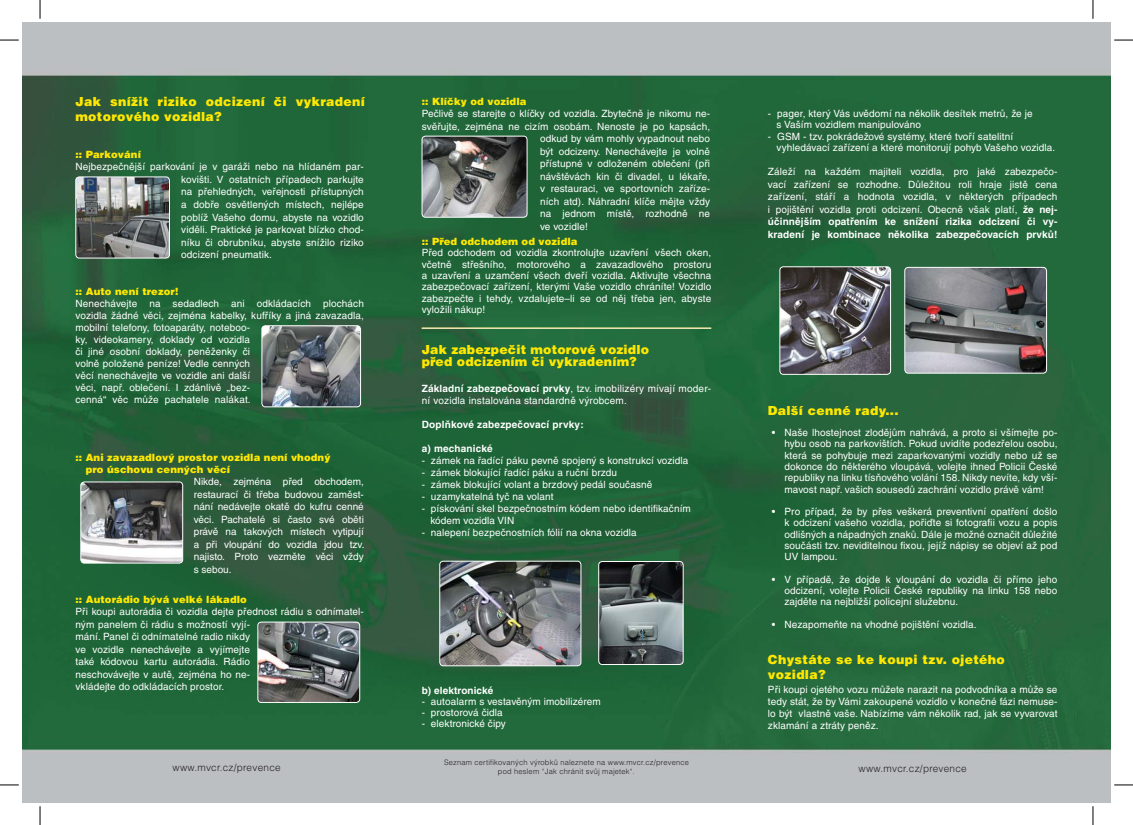
<style>
.page{position:relative;width:1133px;height:825px;background:#fff}
.page>*{position:absolute;margin:0;border:0;box-sizing:border-box;transform-origin:0 0}
.t1{font:900 12.5px/15px "Helvetica CE";letter-spacing:.025em;color:#ffe800}
.t2{font:10px/12.5px "Helvetica CE";letter-spacing:.01em;color:#fff;text-align:justify}
.t3{font:900 10px/12px "Helvetica CE";letter-spacing:.01em;color:#ffe800}
.t4{font:700 10px "Helvetica CE";letter-spacing:.02em;color:#fff}
.t5{font:300 10px "Helvetica CE";letter-spacing:.025em;color:#231f20}
.t6{font:300 7.5px/9px "Helvetica CE";letter-spacing:.025em;color:#231f20;text-align:center}
.s1{font-weight:700}
</style>
<div class="page">
<img style="left:22px;top:22px;width:1088px;height:780px">
<img style="left:440px;top:561px;width:141px;height:104px;border-radius:4px">
<div style="left:439px;top:560px;width:142px;height:105px;border:1px solid #fff;border-radius:4px"></div>
<img style="left:262px;top:326px;width:98px;height:80px;border-radius:4px">
<div style="left:261px;top:325px;width:100px;height:82px;border:1px solid #fff;border-radius:4px"></div>
<img style="left:81px;top:482px;width:101px;height:80px;border-radius:4px">
<div style="left:80px;top:481px;width:103px;height:82px;border:1px solid #fff;border-radius:4px"></div>
<img style="left:258px;top:621px;width:101px;height:80px;border-radius:4px">
<div style="left:257px;top:621px;width:103px;height:81px;border:1px solid #fff;border-radius:4px"></div>
<img style="left:76px;top:177px;width:93px;height:80px;border-radius:4px">
<div style="left:75px;top:176px;width:95px;height:82px;border:1px solid #fff;border-radius:4px"></div>
<img style="left:598px;top:561px;width:85px;height:103px;border-radius:4px">
<div style="left:598px;top:561px;width:85px;height:103px;border:1px solid #fff;border-radius:4px"></div>
<img style="left:422px;top:136px;width:105px;height:80px;border-radius:4px">
<div style="left:422px;top:136px;width:105px;height:81px;border:1px solid #fff;border-radius:4px"></div>
<hr style="left:422px;top:328px;width:289px;height:1px;background:#fff">
<img style="left:779px;top:267px;width:110px;height:107px">
<div style="left:779px;top:266px;width:111px;height:108px;border:1px solid #fff;border-radius:4px"></div>
<img style="left:905px;top:267px;width:141px;height:106px;border-radius:4px">
<div style="left:904px;top:267px;width:142px;height:106px;border:1px solid #fff;border-radius:4px"></div>
<svg style="left:0;top:39px;width:19px;height:2px"></svg>
<svg style="left:1114px;top:39px;width:18px;height:2px"></svg>
<svg style="left:0;top:784px;width:19px;height:1px"></svg>
<svg style="left:1114px;top:784px;width:18px;height:1px"></svg>
<svg style="left:39px;top:0;width:2px;height:19px"></svg>
<svg style="left:39px;top:806px;width:2px;height:18px"></svg>
<svg style="left:1092px;top:0;width:1px;height:19px"></svg>
<svg style="left:1092px;top:806px;width:1px;height:18px"></svg>
<p class="t1" style="left:75px;top:95px;width:291px">Jak snížit riziko odcizení či vykradení motorového vozidla?</p>
<p class="t3" style="left:75px;top:148px;width:67px">:: Parkování</p>
<p class="t2" style="left:181px;top:162px;width:184px;text-indent:-106px">Nejbezpečnější parkování je v garáži nebo na hlídaném par&shy;kovišti. V ostatních případech parkujte na přehledných, veřejnosti přístupných a dobře osvětlených místech, nejlépe poblíž Vašeho domu, abyste na vozidlo viděli. Praktické je parkovat blízko chod&shy;níku či obrubníku, abyste snížilo riziko odcizení pneumatik.</p>
<p class="t3" style="left:75px;top:286px;width:104px">:: Auto není trezor!</p>
<p class="t2" style="left:75px;top:299px;width:290px;line-height:12px;text-align:left">Nenechávejte na sedadlech ani odkládacích plochách vozidla žádné věci, zejména kabelky, kufříky a jiná zavazadla, mobilní telefony, fotoaparáty, noteboo-<br>ky, videokamery, doklady od vozidla<br>či jiné osobní doklady, peněženky či<br>volně položené peníze! Vedle cenných<br>věcí nenechávejte ve vozidle ani další<br>věci, např. oblečení. I zdánlivě „bez-<br>cenná“ věc může pachatele nalákat.</p>
<p class="t3" style="left:86px;top:451px;width:246px;text-indent:-10px">:: Ani zavazadlový prostor vozidla není vhodný pro úschovu cenných věcí</p>
<p class="t2" style="left:194px;top:476px;width:172px">Nikde, zejména před obchodem, restaurací či třeba budovou zaměst&shy;nání nedávejte okatě do kufru cenné věci. Pachatelé si často své oběti právě na takových místech vytipují a při vloupání do vozidla jdou tzv. najisto. Proto vezměte věci vždy s sebou.</p>
<p class="t3" style="left:75px;top:593px;width:173px">:: Autorádio bývá velké lákadlo</p>
<p class="t2" style="left:75px;top:606px;width:290px;text-align:left">Při koupi autorádia či vozidla dejte přednost rádiu s odnímatel&shy;ným panelem či rádiu s možností vyjí-<br>mání. Panel či odnímatelné radio nikdy<br>ve vozidle nenechávejte a vyjímejte<br>také kódovou kartu autorádia. Rádio<br>neschovávejte v autě, zejména ho ne-<br>vkládejte do odkládacích prostor.</p>
<p class="t5" style="left:172px;top:761px;width:110px">www.mvcr.cz/prevence</p>
<p class="t3" style="left:422px;top:95px;width:106px">:: Klíčky od vozidla</p>
<p class="t2" style="left:422px;top:108px;width:290px">Pečlivě se starejte o klíčky od vozidla. Zbytečně je nikomu ne-</p>
<p class="t2" style="left:422px;top:121px;width:290px">svěřujte, zejména ne cizím osobám. Nenoste je po kapsách,</p>
<p class="t2" style="left:540px;top:133px;width:172px">odkud by vám mohly vypadnout nebo</p>
<p class="t2" style="left:540px;top:146px;width:172px">být odcizeny. Nenechávejte je volně</p>
<p class="t2" style="left:540px;top:158px;width:171px">přístupné v odloženém oblečení (při</p>
<p class="t2" style="left:540px;top:171px;width:172px">návštěvách kin či divadel, u lékaře,</p>
<p class="t2" style="left:540px;top:183px;width:171px">v restauraci, ve sportovních zaříze-</p>
<p class="t2" style="left:540px;top:196px;width:172px">ních atd). Náhradní klíče mějte vždy</p>
<p class="t2" style="left:540px;top:208px;width:172px">na jednom místě, rozhodně ne</p>
<p class="t2" style="left:540px;top:221px;width:49px">ve vozidle!</p>
<p class="t3" style="left:422px;top:235px;width:157px">:: Před odchodem od vozidla</p>
<p class="t2" style="left:422px;top:248px;width:291px;line-height:11.2px">Před odchodem od vozidla zkontrolujte uzavření všech oken, včetně střešního, motorového a zavazadlového prostoru a uzavření a uzamčení všech dveří vozidla. Aktivujte všechna zabezpečovací zařízení, kterými Vaše vozidlo chráníte! Vozidlo zabezpečte i tehdy, vzdalujete–li se od něj třeba jen, abyste vyložili nákup!</p>
<p class="t1" style="left:422px;top:343px;width:229px;line-height:12.5px">Jak zabezpečit motorové vozidlo před odcizením či vykradením?</p>
<p class="t2" style="left:422px;top:383px;width:291px;line-height:12px"><span class="s1">Základní zabezpečovací prvky</span>, tzv. imobilizéry mívají moder&shy;ní vozidla instalována standardně výrobcem.</p>
<p class="t4" style="left:422px;top:418px;width:163px">Doplňkové zabezpečovací prvky:</p>
<p class="t4" style="left:422px;top:442px;width:73px">a) mechanické</p>
<p class="t2" style="left:422px;top:455px;width:268px">- zámek na řadící páku pevně spojený s konstrukcí vozidla</p>
<p class="t2" style="left:422px;top:467px;width:197px">- zámek blokující řadící páku a ruční brzdu</p>
<p class="t2" style="left:422px;top:479px;width:232px">- zámek blokující volant a brzdový pedál současně</p>
<p class="t2" style="left:422px;top:491px;width:133px">- uzamykatelná tyč na volant</p>
<p class="t2" style="left:430px;top:503px;width:262px;line-height:12px;text-indent:-9px">- pískování skel bezpečnostním kódem nebo identifikačním kódem vozidla VIN</p>
<p class="t2" style="left:422px;top:527px;width:216px">- nalepení bezpečnostních fólií na okna vozidla</p>
<p class="t4" style="left:422px;top:684px;width:73px">b) elektronické</p>
<p class="t2" style="left:422px;top:695px;width:181px">- autoalarm s vestavěným imobilizérem</p>
<p class="t2" style="left:422px;top:707px;width:82px">- prostorová čidla</p>
<p class="t2" style="left:422px;top:718px;width:86px">- elektronické čipy</p>
<p class="t6" style="left:444px;top:757px;width:246px">Seznam certifikovaných výrobků naleznete na www.mvcr.cz/prevence pod heslem “Jak chránit svůj majetek“.</p>
<p class="t2" style="left:776px;top:109px;width:257px;line-height:11.2px;text-indent:-9px">- pager, který Vás uvědomí na několik desítek metrů, že je s Vaším vozidlem manipulováno</p>
<p class="t2" style="left:776px;top:131px;width:280px;line-height:11.2px;text-indent:-9px">- GSM - tzv. pokrádežové systémy, které tvoří satelitní vyhledávací zařízení a které monitorují pohyb Vašeho vozidla.</p>
<p class="t2" style="left:768px;top:166px;width:291px">Záleží na každém majiteli vozidla, pro jaké zabezpečo&shy;vací zařízení se rozhodne. Důležitou roli hraje jistě cena zařízení, stáří a hodnota vozidla, v některých případech i pojištění vozidla proti odcizení. Obecně však platí, <span class="s1">že nej&shy;účinnějším opatřením ke snížení rizika odcizení či vy&shy;kradení je kombinace několika zabezpečovacích prvků!</span></p>
<p class="t1" style="left:767px;top:403px;width:132px">Další cenné rady...</p>
<p class="t2" style="left:784px;top:428px;width:274px;line-height:11.2px">Naše lhostejnost zlodějům nahrává, a proto si všímejte po&shy;hybu osob na parkovištích. Pokud uvidíte podezřelou osobu, která se pohybuje mezi zaparkovanými vozidly nebo už se dokonce do některého vloupává, volejte ihned Policii České republiky na linku tísňového volání 158. Nikdy nevíte, kdy vší&shy;mavost např. vašich sousedů zachrání vozidlo právě vám!</p>
<p class="t2" style="left:784px;top:506px;width:274px;line-height:11.2px">Pro případ, že by přes veškerá preventivní opatření došlo k odcizení vašeho vozidla, pořiďte si fotografii vozu a popis odlišných a nápadných znaků. Dále je možné označit důležité součásti tzv. neviditelnou fixou, jejíž nápisy se objeví až pod UV lampou.</p>
<p class="t2" style="left:784px;top:574px;width:274px;line-height:11.2px">V případě, že dojde k vloupání do vozidla či přímo jeho odcizení, volejte Policii České republiky na linku 158 nebo zajděte na nejbližší policejní služebnu.</p>
<p class="t2" style="left:784px;top:618px;width:194px">Nezapomeňte na vhodné pojištění vozidla.</p>
<p class="t2" style="left:771px;top:427px;width:5px">•</p>
<p class="t2" style="left:771px;top:506px;width:5px">•</p>
<p class="t2" style="left:771px;top:574px;width:5px">•</p>
<p class="t2" style="left:771px;top:619px;width:5px">•</p>
<p class="t1" style="left:768px;top:652px;width:238px">Chystáte se ke koupi tzv. ojetého vozidla?</p>
<p class="t2" style="left:768px;top:684px;width:291px;line-height:12px">Při koupi ojetého vozu můžete narazit na podvodníka a může se tedy stát, že by Vámi zakoupené vozidlo v konečné fázi nemuse&shy;lo být vlastně vaše. Nabízíme vám několik rad, jak se vyvarovat zklamání a ztráty peněz.</p>
<p class="t5" style="left:858px;top:761px;width:110px">www.mvcr.cz/prevence</p>
</div>
